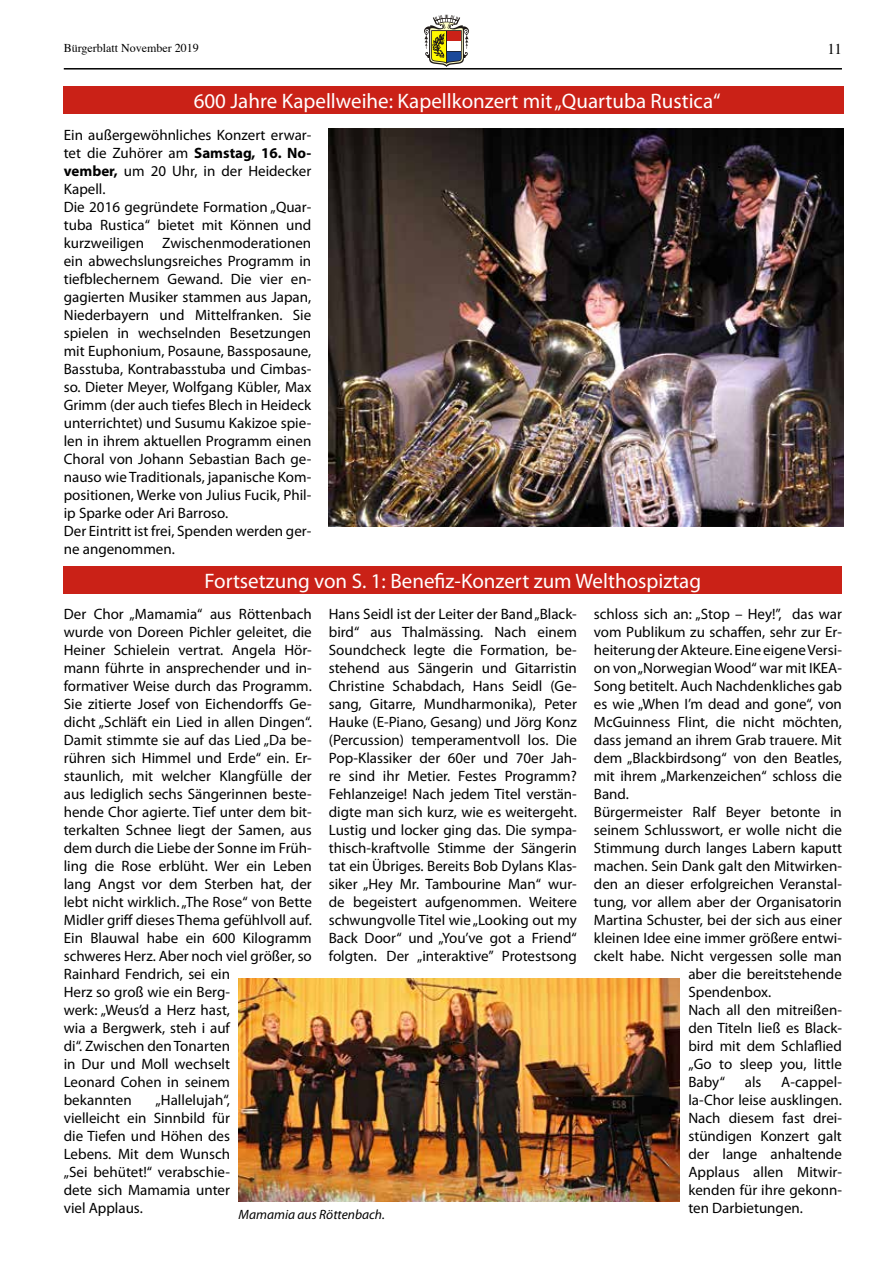
<style>
.page{position:relative;width:893px;height:1263px;background:#fff}
.page>*{position:absolute;margin:0;border:0;box-sizing:border-box;transform-origin:0 0}
.t1{font:21px "Myriad Pro";color:#fff}
.t2{font:15px/18px "Myriad Pro";color:#000;text-align:justify}
.t3{font:15px "Times";color:#000}
.t4{font:italic 13.5px "Myriad Pro";color:#000}
.t5{font:12px "Times";color:#000}
.s1{font-weight:700}
</style>
<div class="page">
<hr style="left:64px;top:68px;width:778px;height:2px;background:#000">
<svg style="left:424px;top:15px;width:45px;height:52px"></svg>
<div style="left:64px;top:87px;width:780px;height:27px;background:#ca2117"></div>
<div style="left:64px;top:566px;width:778px;height:28px;background:#ca2117"></div>
<img style="left:329px;top:129px;width:514px;height:397px">
<img style="left:239px;top:978px;width:441px;height:223px">
<p class="t5" style="left:64px;top:36px;width:137px">Bürgerblatt November 2019</p>
<p class="t3" style="left:827px;top:35px;width:16px">11</p>
<h1 class="t1" style="left:194px;top:88px;width:528px">600 Jahre Kapellweihe: Kapellkonzert mit „Quartuba Rustica“</h1>
<p class="t2" style="left:64px;top:126px;width:249px;text-align:left">Ein außergewöhnliches Konzert erwar&shy;tet die Zuhörer am <span class="s1">Samstag, 16. No&shy;vember,</span> um 20 Uhr, in der Heidecker Kapell.<br>Die 2016 gegründete Formation „Quar&shy;tuba Rustica“ bietet mit Können und kurzweiligen Zwischenmoderationen ein abwechslungsreiches Programm in tiefblechernem Gewand. Die vier en&shy;gagierten Musiker stammen aus Japan, Niederbayern und Mittelfranken. Sie spielen in wechselnden Besetzungen mit Euphonium, Posaune, Bassposaune, Basstuba, Kontrabasstuba und Cimbas&shy;so. Dieter Meyer, Wolfgang Kübler, Max Grimm (der auch tiefes Blech in Heideck unterrichtet) und Susumu Kakizoe spie&shy;len in ihrem aktuellen Programm einen Choral von Johann Sebastian Bach ge&shy;nauso wie Traditionals, japanische Kom&shy;positionen, Werke von Julius Fucik, Phil&shy;ip Sparke oder Ari Barroso.<br>Der Eintritt ist frei, Spenden werden ger&shy;ne angenommen.</p>
<h1 class="t1" style="left:205px;top:568px;width:498px">Fortsetzung von S. 1: Benefiz-Konzert zum Welthospiztag</h1>
<p class="t2" style="left:64px;top:605px;width:250px;text-align:left">Der Chor „Mamamia“ aus Röttenbach wurde von Doreen Pichler geleitet, die Heiner Schielein vertrat. Angela Hör&shy;mann führte in ansprechender und in&shy;formativer Weise durch das Programm.<br>Sie zitierte Josef von Eichendorffs Ge&shy;dicht „Schläft ein Lied in allen Dingen“.<br>Damit stimmte sie auf das Lied „Da be&shy;rühren sich Himmel und Erde“ ein. Er&shy;staunlich, mit welcher Klangfülle der aus lediglich sechs Sängerinnen beste&shy;hende Chor agierte. Tief unter dem bit&shy;terkalten Schnee liegt der Samen, aus dem durch die Liebe der Sonne im Früh&shy;ling die Rose erblüht. Wer ein Leben lang Angst vor dem Sterben hat, der lebt nicht wirklich. „The Rose“ von Bette Midler griff dieses Thema gefühlvoll auf.<br>Ein Blauwal habe ein 600 Kilogramm schweres Herz. Aber noch viel größer, so Rainhard Fendrich, sei ein<br>Herz so groß wie ein Berg-<br>werk: „Weus’d a Herz hast,<br>wia a Bergwerk, steh i auf<br>di“. Zwischen den Tonarten<br>in Dur und Moll wechselt<br>Leonard Cohen in seinem<br>bekannten</p>
<p class="t2" style="left:329px;top:605px;width:250px">Hans Seidl ist der Leiter der Band „Black&shy;bird“ aus Thalmässing. Nach einem Soundcheck legte die Formation, be&shy;stehend aus Sängerin und Gitarristin Christine Schabdach, Hans Seidl (Ge&shy;sang, Gitarre, Mundharmonika), Peter Hauke (E-Piano, Gesang) und Jörg Konz (Percussion) temperamentvoll los. Die Pop-Klassiker der 60er und 70er Jah&shy;re sind ihr Metier. Festes Programm?<br>Fehlanzeige! Nach jedem Titel verstän&shy;digte man sich kurz, wie es weitergeht.<br>Lustig und locker ging das. Die sympa&shy;thisch-kraftvolle Stimme der Sängerin tat ein Übriges. Bereits Bob Dylans Klas&shy;siker „Hey Mr. Tambourine Man“ wur&shy;de begeistert aufgenommen. Weitere schwungvolle Titel wie „Looking out my Back Door“ und „You’ve got a Friend“ folgten. Der „interaktive” Protestsong</p>
<p class="t2" style="left:594px;top:605px;width:249px">schloss sich an: „Stop – Hey!”, das war</p>
<p class="t2" style="left:594px;top:623px;width:250px">vom Publikum zu schaffen, sehr zur Er-</p>
<p class="t2" style="left:594px;top:641px;width:250px">heiterung der Akteure. Eine eigene Versi-</p>
<p class="t2" style="left:594px;top:659px;width:250px">on von „Norwegian Wood“ war mit IKEA-</p>
<p class="t2" style="left:594px;top:677px;width:250px">Song betitelt. Auch Nachdenkliches gab</p>
<p class="t2" style="left:594px;top:695px;width:250px">es wie „When I’m dead and gone“, von</p>
<p class="t2" style="left:594px;top:713px;width:250px">McGuinness Flint, die nicht möchten,</p>
<p class="t2" style="left:594px;top:731px;width:250px">dass jemand an ihrem Grab trauere. Mit</p>
<p class="t2" style="left:594px;top:749px;width:250px">dem „Blackbirdsong“ von den Beatles,</p>
<p class="t2" style="left:594px;top:767px;width:250px">mit ihrem „Markenzeichen“ schloss die</p>
<p class="t2" style="left:594px;top:785px;width:37px">Band.</p>
<p class="t2" style="left:594px;top:803px;width:250px">Bürgermeister Ralf Beyer betonte in</p>
<p class="t2" style="left:594px;top:821px;width:250px">seinem Schlusswort, er wolle nicht die</p>
<p class="t2" style="left:594px;top:839px;width:250px">Stimmung durch langes Labern kaputt</p>
<p class="t2" style="left:594px;top:857px;width:250px">machen. Sein Dank galt den Mitwirken-</p>
<p class="t2" style="left:594px;top:875px;width:250px">den an dieser erfolgreichen Veranstal-</p>
<p class="t2" style="left:594px;top:893px;width:250px">tung, vor allem aber der Organisatorin</p>
<p class="t2" style="left:594px;top:911px;width:249px">Martina Schuster, bei der sich aus einer</p>
<p class="t2" style="left:594px;top:929px;width:250px">kleinen Idee eine immer größere entwi-</p>
<p class="t2" style="left:594px;top:947px;width:250px">ckelt habe. Nicht vergessen solle man</p>
<p class="t2" style="left:688px;top:965px;width:155px">aber die bereitstehende</p>
<p class="t2" style="left:688px;top:983px;width:84px">Spendenbox.</p>
<p class="t2" style="left:688px;top:1001px;width:155px">Nach all den mitreißen-</p>
<p class="t2" style="left:688px;top:1019px;width:155px">den Titeln ließ es Black-</p>
<p class="t2" style="left:688px;top:1037px;width:155px">bird mit dem Schlaflied</p>
<p class="t2" style="left:688px;top:1055px;width:155px">„Go to sleep you, little</p>
<p class="t2" style="left:688px;top:1073px;width:38px">Baby“</p>
<p class="t2" style="left:745px;top:1073px;width:18px">als</p>
<p class="t2" style="left:688px;top:1073px;width:155px;text-indent:93px">A-cappel&shy;la-Chor leise ausklingen.<br>Nach diesem fast drei&shy;stündigen Konzert galt der lange anhaltende Applaus allen Mitwir&shy;kenden für ihre gekonn-</p>
<p class="t2" style="left:64px;top:1091px;width:168px;text-indent:92px">„Hallelujah“, vielleicht ein Sinnbild für die Tiefen und Höhen des Lebens. Mit dem Wunsch „Sei behütet!“ verabschie&shy;dete sich Mamamia unter viel Applaus.</p>
<p class="t4" style="left:239px;top:1206px;width:148px">Mamamia aus Röttenbach.</p>
<p class="t2" style="left:688px;top:1199px;width:116px">ten Darbietungen.</p>
</div>
